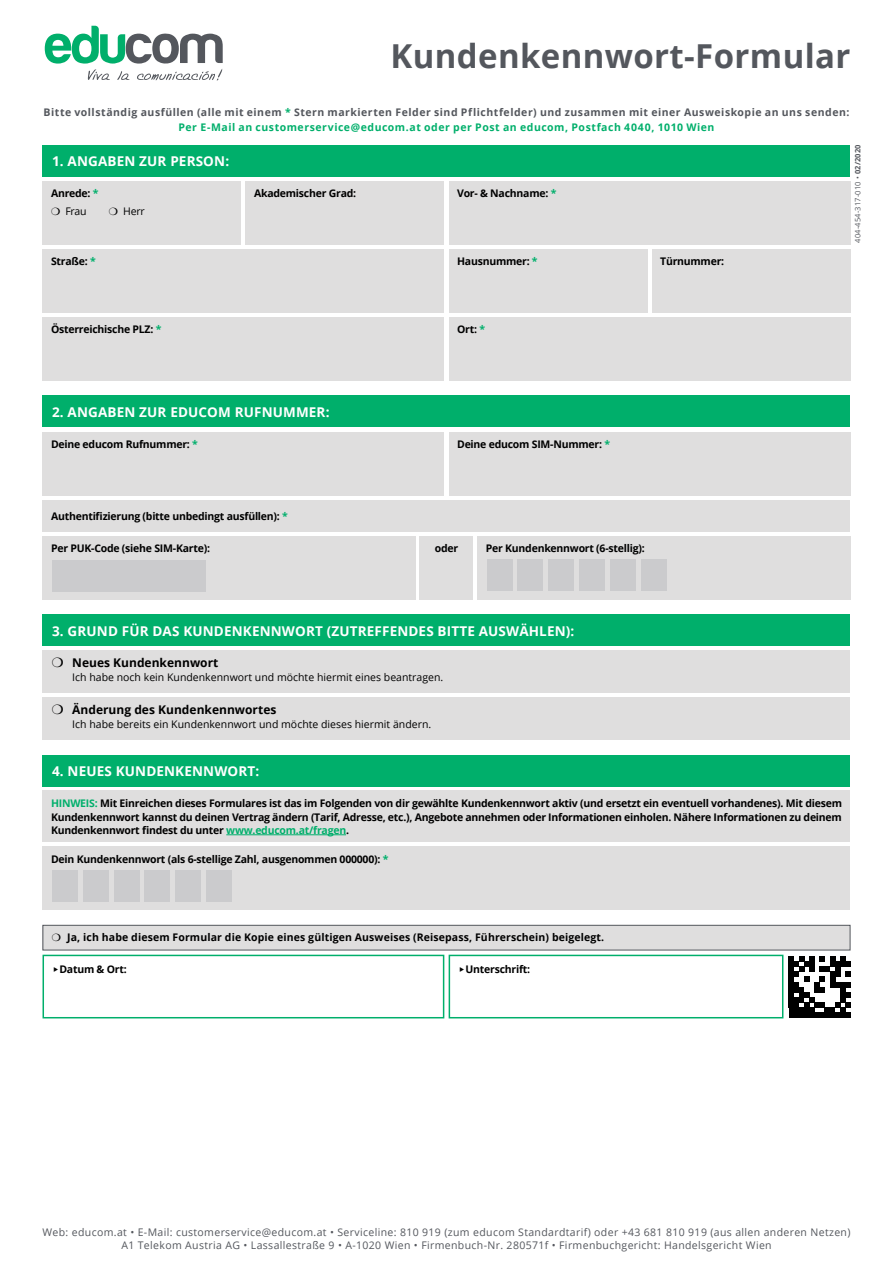
<style>
.page{position:relative;width:893px;height:1263px;background:#fff}
.page>*{position:absolute;margin:0;border:0;box-sizing:border-box;transform-origin:0 0}
.t1{font:700 33px "Open Sans";letter-spacing:.01em;color:#54575d}
.t2{font:700 13.5px "Open Sans";letter-spacing:.01em;color:#fff}
.t3{font:700 12px "Open Sans";color:#000}
.t4{font:700 10.5px/13.5px "Open Sans";letter-spacing:-.02em;color:#000;text-align:justify}
.t5{font:10.5px/13.5px "Open Sans";letter-spacing:.035em;color:#54575d;text-align:center}
.t6{font:700 10.5px/15px "Open Sans";letter-spacing:.05em;color:#54575d;text-align:center}
.t7{font:10.5px "Open Sans";color:#000}
.t8{font:700 10.5px "Open Sans";letter-spacing:.01em;color:#000}
.t9{font:7.5px "Open Sans";letter-spacing:.02em;color:#54575d}
.s1{color:#00af6b}
.s2{font-weight:700}
</style>
<div class="page">
<div style="left:43px;top:145px;width:807px;height:31px;background:#00af6b"></div>
<div style="left:43px;top:395px;width:807px;height:32px;background:#00af6b"></div>
<div style="left:449px;top:432px;width:401px;height:63px;background:#dfdede"></div>
<svg style="left:45px;top:26px;width:178px;height:55px"></svg>
<div style="left:477px;top:536px;width:373px;height:64px;background:#dfdede"></div>
<div style="left:487px;top:559px;width:25px;height:32px;background:#cbcbcd"></div>
<div style="left:518px;top:559px;width:25px;height:32px;background:#cbcbcd"></div>
<div style="left:549px;top:559px;width:25px;height:32px;background:#cbcbcd"></div>
<div style="left:579px;top:559px;width:26px;height:32px;background:#cbcbcd"></div>
<div style="left:610px;top:559px;width:26px;height:32px;background:#cbcbcd"></div>
<div style="left:641px;top:559px;width:25px;height:32px;background:#cbcbcd"></div>
<div style="left:43px;top:536px;width:373px;height:64px;background:#dfdede"></div>
<div style="left:420px;top:536px;width:53px;height:64px;background:#dfdede"></div>
<div style="left:52px;top:560px;width:153px;height:32px;background:#cbcbcd"></div>
<div style="left:43px;top:614px;width:807px;height:32px;background:#00af6b"></div>
<div style="left:43px;top:432px;width:401px;height:63px;background:#dfdede"></div>
<div style="left:43px;top:755px;width:807px;height:32px;background:#00af6b"></div>
<div style="left:43px;top:500px;width:807px;height:31px;background:#dfdede"></div>
<div style="left:449px;top:955px;width:334px;height:63px;border:2px solid #00af6b"></div>
<div style="left:43px;top:955px;width:401px;height:63px;border:2px solid #00af6b"></div>
<svg style="left:788px;top:956px;width:63px;height:62px"></svg>
<div style="left:789px;top:1013px;width:61px;height:5px;background:#000"></div>
<svg style="left:789px;top:956px;width:61px;height:57px"></svg>
<div style="left:449px;top:181px;width:401px;height:63px;background:#dfdede"></div>
<div style="left:43px;top:181px;width:198px;height:63px;background:#dfdede"></div>
<div style="left:43px;top:249px;width:401px;height:64px;background:#dfdede"></div>
<div style="left:246px;top:181px;width:198px;height:63px;background:#dfdede"></div>
<div style="left:449px;top:249px;width:198px;height:64px;background:#dfdede"></div>
<div style="left:652px;top:249px;width:198px;height:64px;background:#dfdede"></div>
<div style="left:43px;top:846px;width:807px;height:64px;background:#dfdede"></div>
<div style="left:52px;top:870px;width:26px;height:31px;background:#cbcbcd"></div>
<div style="left:43px;top:791px;width:807px;height:51px;background:#dfdede"></div>
<hr style="left:226px;top:834px;width:120px;height:1px;background:#00af6b">
<div style="left:83px;top:870px;width:25px;height:31px;background:#cbcbcd"></div>
<div style="left:114px;top:870px;width:25px;height:31px;background:#cbcbcd"></div>
<div style="left:145px;top:870px;width:25px;height:31px;background:#cbcbcd"></div>
<div style="left:175px;top:870px;width:26px;height:31px;background:#cbcbcd"></div>
<div style="left:206px;top:870px;width:26px;height:31px;background:#cbcbcd"></div>
<div style="left:43px;top:925px;width:807px;height:25px;background:#dfdede"></div>
<div style="left:43px;top:925px;width:807px;height:25px;border:1px solid #54575d"></div>
<div style="left:43px;top:651px;width:807px;height:42px;background:#dfdede"></div>
<div style="left:43px;top:697px;width:807px;height:43px;background:#dfdede"></div>
<div style="left:43px;top:317px;width:401px;height:64px;background:#dfdede"></div>
<div style="left:449px;top:317px;width:401px;height:64px;background:#dfdede"></div>
<h1 class="t1" style="left:390px;top:33px;width:461px">Kundenkennwort-Formular</h1>
<p class="t6" style="left:44px;top:104px;width:807px">Bitte vollständig ausfüllen (alle mit einem <span class="s1">*</span> Stern markierten Felder sind Pflichtfelder) und zusammen mit einer Ausweiskopie an uns senden:<br><span class="s1">Per E-Mail an customerservice@educom.at oder per Post an educom, Postfach 4040, 1010 Wien</span></p>
<p class="t2" style="left:52px;top:151px;width:179px">1. ANGABEN ZUR PERSON:</p>
<p class="t4" style="left:51px;top:186px;width:49px">Anrede: <span class="s1">*</span></p>
<p class="t4" style="left:457px;top:186px;width:101px">Vor- &amp; Nachname: <span class="s1">*</span></p>
<p class="t7" style="left:51px;top:204px;width:37px">❍ Frau</p>
<p class="t7" style="left:109px;top:204px;width:37px">❍ Herr</p>
<p class="t4" style="left:254px;top:186px;width:104px">Akademischer Grad:</p>
<p class="t4" style="left:51px;top:254px;width:46px">Straße: <span class="s1">*</span></p>
<p class="t4" style="left:457px;top:254px;width:82px">Hausnummer: <span class="s1">*</span></p>
<p class="t4" style="left:660px;top:254px;width:66px">Türnummer:</p>
<p class="t4" style="left:51px;top:322px;width:112px">Österreichische PLZ: <span class="s1">*</span></p>
<p class="t4" style="left:457px;top:322px;width:29px">Ort: <span class="s1">*</span></p>
<p class="t9" style="left:853px;top:243px;width:100px;rotate:-90deg">404-454-317-010 • <span class="s2">02/2020</span></p>
<p class="t2" style="left:52px;top:402px;width:279px">2. ANGABEN ZUR EDUCOM RUFNUMMER:</p>
<p class="t4" style="left:51px;top:437px;width:148px">Deine educom Rufnummer: <span class="s1">*</span></p>
<p class="t4" style="left:51px;top:509px;width:238px">Authentifizierung (bitte unbedingt ausfüllen): <span class="s1">*</span></p>
<p class="t4" style="left:457px;top:437px;width:154px">Deine educom SIM-Nummer: <span class="s1">*</span></p>
<p class="t4" style="left:51px;top:541px;width:160px">Per PUK-Code (siehe SIM-Karte):</p>
<p class="t4" style="left:435px;top:541px;width:25px">oder</p>
<p class="t4" style="left:486px;top:541px;width:160px">Per Kundenkennwort (6-stellig):</p>
<p class="t2" style="left:52px;top:621px;width:524px">3. GRUND FÜR DAS KUNDENKENNWORT (ZUTREFFENDES BITTE AUSWÄHLEN):</p>
<p class="t3" style="left:72px;top:654px;width:148px">Neues Kundenkennwort</p>
<p class="t7" style="left:72px;top:670px;width:373px">Ich habe noch kein Kundenkennwort und möchte hiermit eines beantragen.</p>
<p class="t3" style="left:72px;top:701px;width:206px">Änderung des Kundenkennwortes</p>
<p class="t7" style="left:72px;top:716px;width:360px">Ich habe bereits ein Kundenkennwort und möchte dieses hiermit ändern.</p>
<p class="t2" style="left:52px;top:761px;width:209px">4. NEUES KUNDENKENNWORT:</p>
<p class="t4" style="left:51px;top:796px;width:792px"><span class="s1">HINWEIS:</span> Mit Einreichen dieses Formulares ist das im Folgenden von dir gewählte Kundenkennwort aktiv (und ersetzt ein eventuell vorhandenes). Mit diesem Kundenkennwort kannst du deinen Vertrag ändern (Tarif, Adresse, etc.), Angebote annehmen oder Informationen einholen. Nähere Informationen zu deinem Kundenkennwort findest du unter <span class="s1">www.educom.at/fragen</span>.</p>
<p class="t4" style="left:51px;top:852px;width:339px">Dein Kundenkennwort (als 6-stellige Zahl, ausgenommen 000000): <span class="s1">*</span></p>
<p class="t8" style="left:52px;top:930px;width:554px">❍ Ja, ich habe diesem Formular die Kopie eines gültigen Ausweises (Reisepass, Führerschein) beigelegt.</p>
<p class="t4" style="left:53px;top:962px;width:76px">◆Datum &amp; Ort:</p>
<p class="t4" style="left:459px;top:962px;width:73px">◆Unterschrift:</p>
<p class="t5" style="left:43px;top:1225px;width:809px">Web: educom.at • E-Mail: customerservice@educom.at • Serviceline: 810 919 (zum educom Standardtarif) oder +43 681 810 919 (aus allen anderen Netzen)<br>A1 Telekom Austria AG • Lassallestraße 9 • A-1020 Wien • Firmenbuch-Nr. 280571f • Firmenbuchgericht: Handelsgericht Wien</p>
</div>
